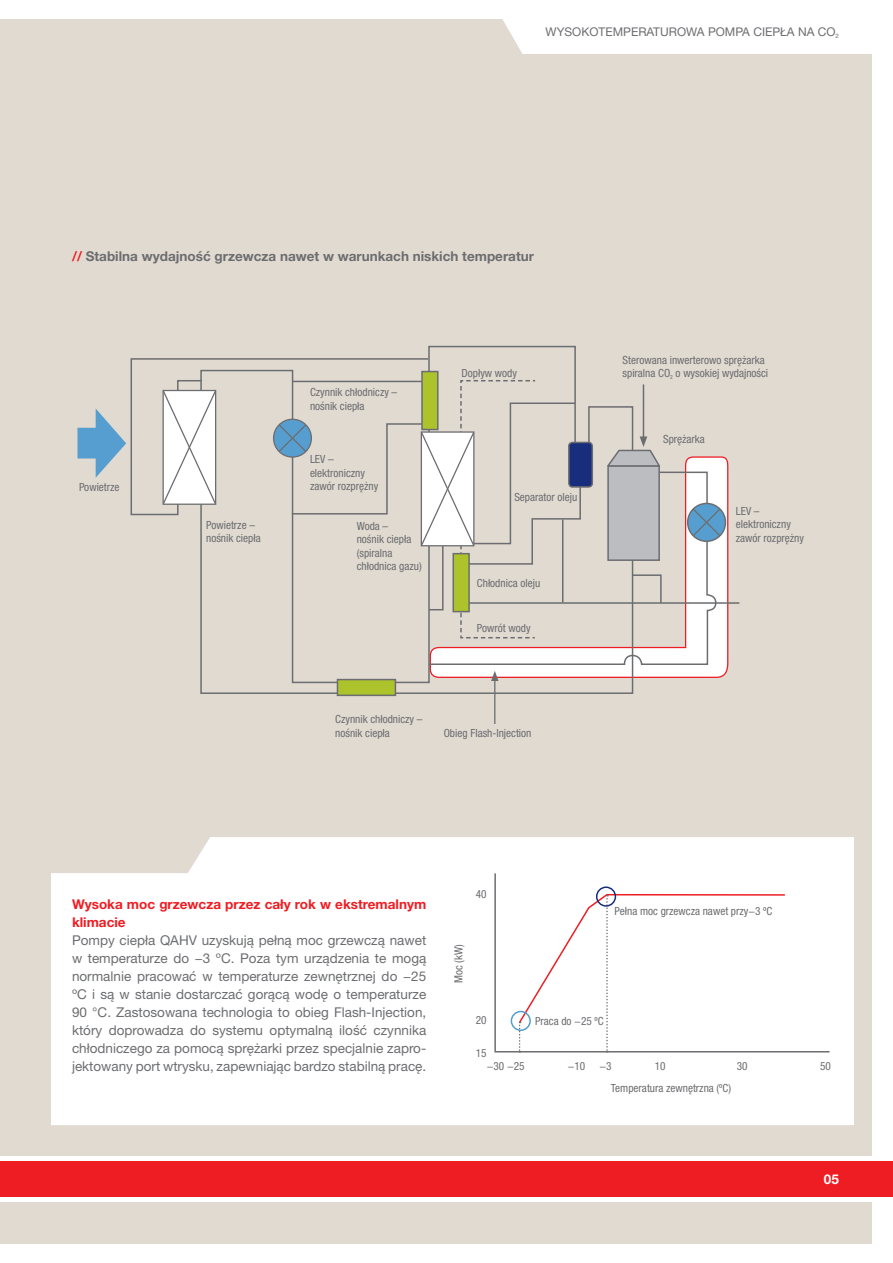
<style>
.page{position:relative;width:893px;height:1263px;background:#fff}
.page>*{position:absolute;margin:0;border:0;box-sizing:border-box;transform-origin:0 0}
.t1{font:13.5px/18px "Helvetica Neue LT Pro";color:#6c6d70;text-align:justify}
.t2{font:700 13.5px "Helvetica Neue LT Pro";color:#6c6d70}
.t3{font:700 13.5px/18px "Helvetica Neue LT Pro";color:#ee1d23}
.t4{font:700 13.5px "Helvetica Neue LT Pro";color:#fff}
.t5{font:12px "Helvetica Neue LT Pro";color:#6c6d70}
.t6{font:condensed 11.25px/13.5px "Helvetica Neue LT Pro";color:#6c6d70}
.s1{color:#ee1d23}
</style>
<div class="page">
<div style="left:0;top:19px;width:872px;height:1225px;background:#e1dad1"></div>
<div style="left:0;top:1161px;width:893px;height:36px;background:#ee1d23"></div>
<hr style="left:0;top:1157px;width:893px;height:4px;background:#fff">
<div style="left:0;top:1197px;width:893px;height:5px;background:#fff"></div>
<div style="left:502px;top:19px;width:370px;height:35px;background:#fff"></div>
<svg style="left:634px;top:456px;width:95px;height:222px;background:#f8e0e0"></svg>
<svg style="left:130px;top:358px;width:70px;height:158px"></svg>
<svg style="left:200px;top:345px;width:434px;height:350px"></svg>
<hr style="left:465px;top:602px;width:274px;height:2px;background:#6c6d70">
<svg style="left:427px;top:471px;width:290px;height:195px"></svg>
<div style="left:569px;top:442px;width:23px;height:45px;background:#182d7c;border-radius:4px"></div>
<div style="left:568px;top:442px;width:25px;height:46px;border:2px solid #6c6d70;border-radius:4px"></div>
<div style="left:607px;top:465px;width:53px;height:96px;background:#bcbdc0;border:2px solid #6c6d70"></div>
<div style="left:421px;top:371px;width:18px;height:59px;background:#acc32b;border:2px solid #6c6d70"></div>
<svg style="left:631px;top:574px;width:31px;height:30px"></svg>
<div style="left:337px;top:679px;width:59px;height:17px;background:#acc32b;border:2px solid #6c6d70"></div>
<svg style="left:688px;top:503px;width:37px;height:38px"></svg>
<div style="left:687px;top:503px;width:39px;height:39px;border:2px solid #6c6d70;border-radius:50%"></div>
<svg style="left:274px;top:379px;width:308px;height:260px"></svg>
<div style="left:273px;top:419px;width:39px;height:39px;border:1px solid #6c6d70;border-radius:50%"></div>
<svg style="left:77px;top:408px;width:49px;height:70px"></svg>
<svg style="left:165px;top:392px;width:49px;height:111px;background:#f6f6f7"></svg>
<div style="left:163px;top:390px;width:53px;height:115px;border:1px solid #6c6d70"></div>
<div style="left:51px;top:837px;width:803px;height:288px;background:#fff"></div>
<hr style="left:643px;top:384px;width:1px;height:55px;background:#6c6d70">
<svg style="left:605px;top:436px;width:57px;height:31px"></svg>
<hr style="left:494px;top:679px;width:1px;height:45px;background:#6c6d70">
<svg style="left:491px;top:671px;width:7px;height:10px"></svg>
<div style="left:494px;top:872px;width:336px;height:181px;background:#fff"></div>
<div style="left:518px;top:893px;width:268px;height:159px;background:#fff"></div>
<div style="left:511px;top:1011px;width:20px;height:20px;border:2px solid #569ecf;border-radius:50%"></div>
<div style="left:596px;top:886px;width:20px;height:21px;border:2px solid #182d7c;border-radius:50%"></div>
<p class="t5" style="left:546px;top:24px;width:295px">WYSOKOTEMPERATUROWA POMPA CIEPŁA NA CO<sub>2</sub></p>
<p class="t2" style="left:72px;top:248px;width:463px"><span class="s1">//</span> Stabilna wydajność grzewcza nawet w warunkach niskich temperatur</p>
<p class="t6" style="left:310px;top:385px;width:89px">Czynnik chłodniczy – nośnik ciepła</p>
<p class="t6" style="left:462px;top:366px;width:57px">Dopływ wody</p>
<p class="t6" style="left:622px;top:353px;width:147px">Sterowana inwerterowo sprężarka spiralna CO<sub>2</sub> o wysokiej wydajności</p>
<p class="t6" style="left:663px;top:432px;width:43px">Sprężarka</p>
<p class="t6" style="left:79px;top:480px;width:42px">Powietrze</p>
<p class="t6" style="left:206px;top:518px;width:56px">Powietrze – nośnik ciepła</p>
<p class="t6" style="left:310px;top:452px;width:70px">LEV – elektroniczny zawór rozprężny</p>
<p class="t6" style="left:357px;top:519px;width:66px">Woda –<br>nośnik ciepła (spiralna chłodnica gazu)</p>
<p class="t6" style="left:514px;top:490px;width:64px">Separator oleju</p>
<p class="t6" style="left:477px;top:577px;width:65px">Chłodnica oleju</p>
<p class="t6" style="left:477px;top:621px;width:55px">Powrót wody</p>
<p class="t6" style="left:335px;top:712px;width:89px">Czynnik chłodniczy – nośnik ciepła</p>
<p class="t6" style="left:444px;top:726px;width:89px">Obieg Flash-Injection</p>
<p class="t6" style="left:736px;top:504px;width:70px">LEV – elektroniczny zawór rozprężny</p>
<p class="t3" style="left:72px;top:895px;width:356px">Wysoka moc grzewcza przez cały rok w ekstremalnym klimacie</p>
<p class="t1" style="left:72px;top:931px;width:356px">Pompy ciepła QAHV uzyskują pełną moc grzewczą nawet w temperaturze do −3 ºC. Poza tym urządzenia te mogą normalnie pracować w temperaturze zewnętrznej do −25 ºC i są w stanie dostarczać gorącą wodę o temperaturze 90 °C. Zastosowana technologia to obieg Flash-Injection, który doprowadza do systemu optymalną ilość czynnika chłodniczego za pomocą sprężarki przez specjalnie zapro&shy;jektowany port wtrysku, zapewniając bardzo stabilną pracę.</p>
<p class="t6" style="left:476px;top:887px;width:12px">40</p>
<p class="t6" style="left:452px;top:983px;width:40px;rotate:-90deg">Moc (kW)</p>
<p class="t6" style="left:615px;top:904px;width:159px">Pełna moc grzewcza nawet przy−3 ºC</p>
<p class="t6" style="left:476px;top:1013px;width:12px">20</p>
<p class="t6" style="left:476px;top:1046px;width:12px">15</p>
<p class="t6" style="left:535px;top:1014px;width:70px">Praca do −25 ºC</p>
<p class="t6" style="left:487px;top:1059px;width:39px">−30 −25</p>
<p class="t6" style="left:568px;top:1059px;width:45px">−10 −3</p>
<p class="t6" style="left:655px;top:1059px;width:12px">10</p>
<p class="t6" style="left:737px;top:1059px;width:12px">30</p>
<p class="t6" style="left:820px;top:1059px;width:12px">50</p>
<p class="t6" style="left:611px;top:1081px;width:122px">Temperatura zewnętrzna (ºC)</p>
<p class="t4" style="left:824px;top:1170px;width:17px">05</p>
</div>
